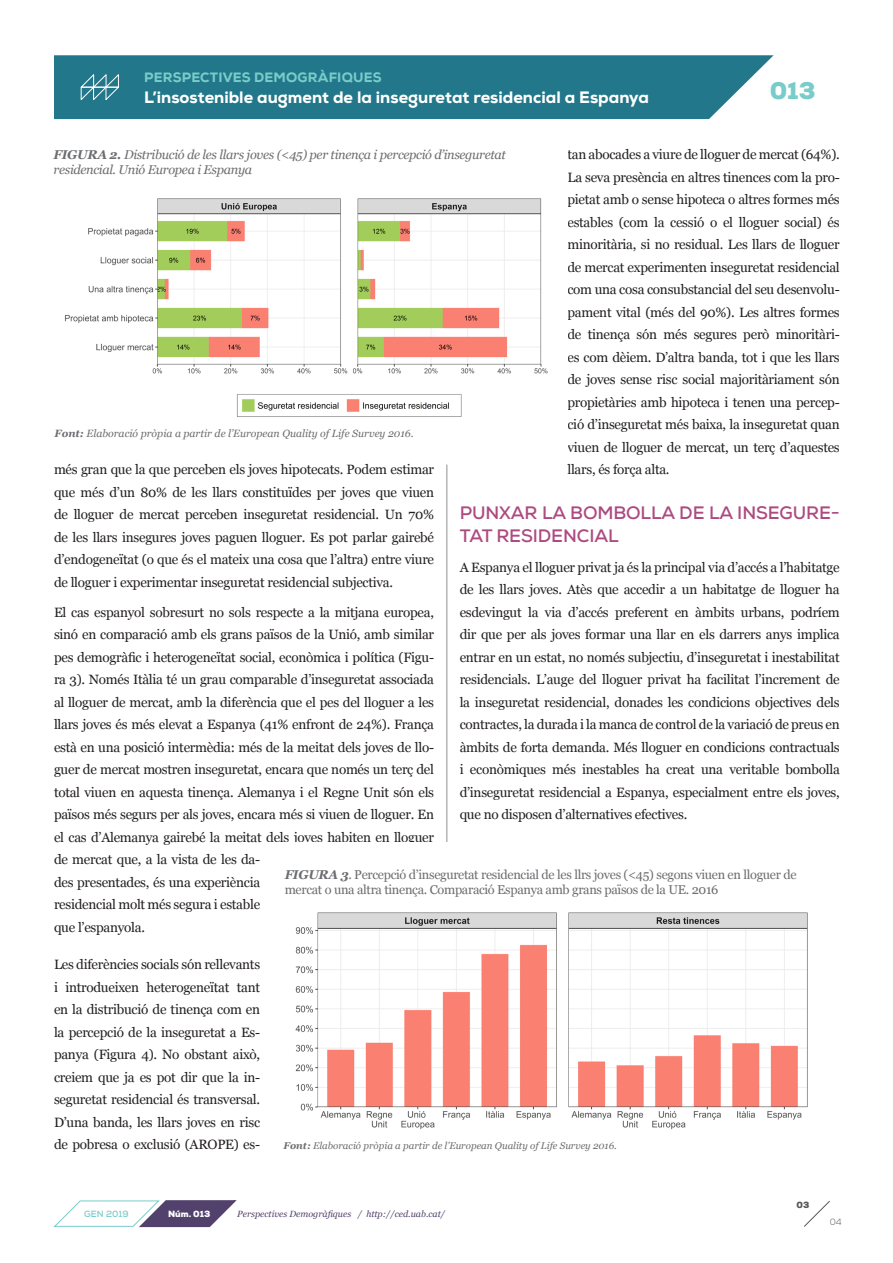
<style>
.page{position:relative;width:893px;height:1263px;background:#fff}
.page>*{position:absolute;margin:0;border:0;box-sizing:border-box;transform-origin:0 0}
.t1{font:900 24.15px "Nexa";color:#79ccc9}
._1{font:700 18px/22.5px "Nexa";letter-spacing:-.005em;color:#ad4a80}
.t2{font:800 16.5px "Nexa";color:#fff}
._1-2{font:13.5px/22.5px "Georgia";letter-spacing:-.02em;color:#231f20;text-align:justify}
.t3{font:800 13.5px "Nexa";letter-spacing:.015em;color:#79ccc9}
.Título_foto{font:12.75px/15px "Georgia";letter-spacing:-.025em;color:#6c6d70}
.Título_foto-2{font:italic 12.75px/15px "Georgia";letter-spacing:-.025em;color:#6c6d70}
.Título_foto-3{font:italic 10.5px "Georgia";color:#6c6d70}
.Título_foto-4{font:italic 9.75px "Georgia";color:#6c6d70}
.Texto_cursiva_SUBIND{font:italic 9px "Georgia";color:#51416c}
.Texto_pequeño{font:700 9px "Nexa";color:#79ccc9}
.t4{font:900 9px "Nexa";color:#fff}
.t5{font:900 9px "Nexa";color:#57585a}
.t6{font:300 9px "Nexa";color:#57585a}
.s1{font-weight:700}
.s2{font-weight:700;font-style:italic}
</style>
<div class="page">
<hr style="left:446px;top:465px;width:1px;height:378px;background:#231f20">
<img style="left:295px;top:912px;width:513px;height:218px">
<img style="left:65px;top:198px;width:483px;height:219px">
<div style="left:54px;top:55px;width:720px;height:64px;background:#22788a"></div>
<svg style="left:79px;top:73px;width:41px;height:28px"></svg>
<svg style="left:53px;top:1200px;width:184px;height:28px"></svg>
<svg style="left:804px;top:1201px;width:26px;height:26px"></svg>
<p class="t3" style="left:144px;top:69px;width:239px">PERSPECTIVES DEMOGRÀFIQUES</p>
<p class="t2" style="left:144px;top:87px;width:506px">L’insostenible augment de la inseguretat residencial a Espanya</p>
<p class="t1" style="left:770px;top:75px;width:47px">013</p>
<p class="_1-2" style="left:567px;top:143px;width:274px">tan abocades a viure de lloguer de mercat (64%).<br>La seva presència en altres tinences com la pro&shy;pietat amb o sense hipoteca o altres formes més estables (com la cessió o el lloguer social) és minoritària, si no residual. Les llars de lloguer de mercat experimenten inseguretat residencial com una cosa consubstancial del seu desenvolu&shy;pament vital (més del 90%). Les altres formes de tinença són més segures però minoritàri&shy;es com dèiem. D’altra banda, tot i que les llars de joves sense risc social majoritàriament són propietàries amb hipoteca i tenen una percep&shy;ció d’inseguretat més baixa, la inseguretat quan viuen de lloguer de mercat, un terç d’aquestes llars, és força alta.</p>
<p class="_1" style="left:460px;top:502px;width:382px">PUNXAR LA BOMBOLLA DE LA INSEGURE-<br>TAT RESIDENCIAL</p>
<p class="_1-2" style="left:460px;top:555px;width:382px">A Espanya el lloguer privat ja és la principal via d’accés a l’habitatge de les llars joves. Atès que accedir a un habitatge de lloguer ha esdevingut la via d’accés preferent en àmbits urbans, podríem dir que per als joves formar una llar en els darrers anys implica entrar en un estat, no només subjectiu, d’inseguretat i inestabilitat residencials. L’auge del lloguer privat ha facilitat l’increment de la inseguretat residencial, donades les condicions objectives dels contractes, la durada i la manca de control de la variació de preus en àmbits de forta demanda. Més lloguer en condicions contractuals i econòmiques més inestables ha creat una veritable bombolla d’inseguretat residencial a Espanya, especialment entre els joves, que no disposen d’alternatives efectives.</p>
<p class="Título_foto-2" style="left:54px;top:147px;width:454px"><span class="s1">FIGURA 2.</span> Distribució de les llars joves (&lt;45) per tinença i percepció d’inseguretat residencial. Unió Europea i Espanya</p>
<p class="Título_foto-3" style="left:55px;top:425px;width:360px"><span class="s1">Font:</span> Elaboració pròpia a partir de l’European Quality of Life Survey 2016.</p>
<p class="_1-2" style="left:54px;top:458px;width:382px">més gran que la que perceben els joves hipotecats. Podem estimar que més d’un 80% de les llars constituïdes per joves que viuen de lloguer de mercat perceben inseguretat residencial. Un 70% de les llars insegures joves paguen lloguer. Es pot parlar gairebé d’endogeneïtat (o que és el mateix una cosa que l’altra) entre viure de lloguer i experimentar inseguretat residencial subjectiva.</p>
<p class="_1-2" style="left:54px;top:600px;width:382px;text-align:left">El cas espanyol sobresurt no sols respecte a la mitjana europea, sinó en comparació amb els grans països de la Unió, amb similar pes demogràfic i heterogeneïtat social, econòmica i política (Figu&shy;ra 3). Només Itàlia té un grau comparable d’inseguretat associada al lloguer de mercat, amb la diferència que el pes del lloguer a les llars joves és més elevat a Espanya (41% enfront de 24%). França està en una posició intermèdia: més de la meitat dels joves de llo&shy;guer de mercat mostren inseguretat, encara que només un terç del total viuen en aquesta tinença. Alemanya i el Regne Unit són els països més segurs per als joves, encara més si viuen de lloguer. En el cas d’Alemanya gairebé la meitat dels joves habiten en lloguer de mercat que, a la vista de les da-<br>des presentades, és una experiència<br>residencial molt més segura i estable<br>que l’espanyola.</p>
<p class="_1-2" style="left:54px;top:953px;width:208px">Les diferències socials són rellevants i introdueixen heterogeneïtat tant en la distribució de tinença com en la percepció de la inseguretat a Es&shy;panya (Figura 4). No obstant això, creiem que ja es pot dir que la in&shy;seguretat residencial és transversal.<br>D’una banda, les llars joves en risc de pobresa o exclusió (AROPE) es-</p>
<p class="Título_foto" style="left:285px;top:867px;width:513px"><span class="s2">FIGURA 3</span>. Percepció d’inseguretat residencial de les llrs joves (&lt;45) segons viuen en lloguer de mercat o una altra tinença. Comparació Espanya amb grans països de la UE. 2016</p>
<p class="Título_foto-4" style="left:284px;top:1139px;width:335px"><span class="s1">Font:</span> Elaboració pròpia a partir de l’European Quality of Life Survey 2016.</p>
<p class="Texto_pequeño" style="left:84px;top:1208px;width:46px">GEN 2019</p>
<p class="t4" style="left:168px;top:1208px;width:44px">Núm. 013</p>
<p class="Texto_cursiva_SUBIND" style="left:237px;top:1207px;width:209px">Perspectives Demogràfiques / http://ced.uab.cat/</p>
<p class="t5" style="left:797px;top:1198px;width:14px">03</p>
<p class="t6" style="left:830px;top:1216px;width:13px">04</p>
</div>
